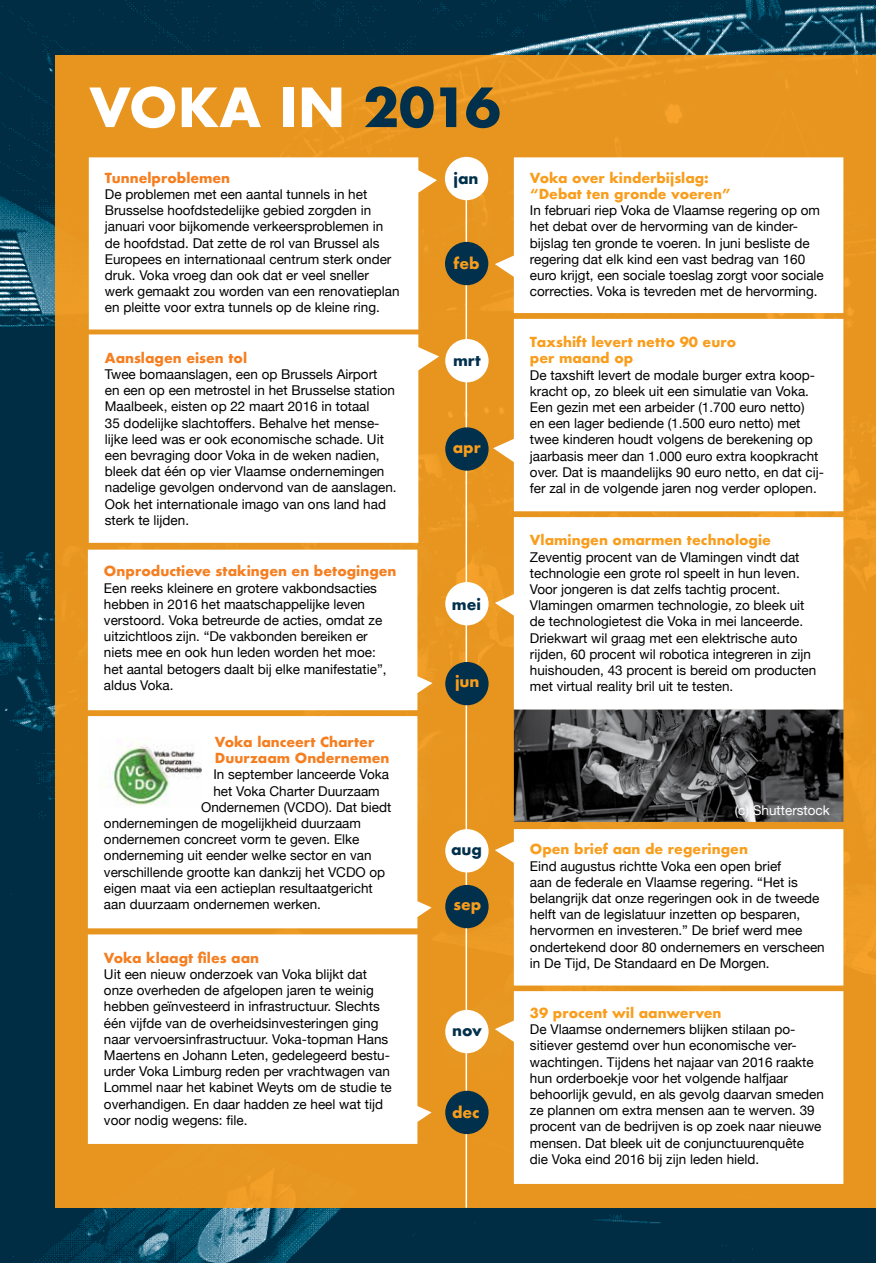
<style>
.page{position:relative;width:876px;height:1263px;background:#fff}
.page>*{position:absolute;margin:0;border:0;box-sizing:border-box;transform-origin:0 0}
.t1{font:700 52.5px "Futura";color:#fff}
.t2{font:700 15px "Futura";color:#00304b}
.t3{font:700 15px "Futura";color:#f99d1c}
.t4{font:13.5px/16.2px "Helvetica Neue";color:#000}
.t5{font:700 13.5px/16.2px "Futura";color:#f99d1c}
.t6{font:700 13.5px/16.2px "Futura";color:#f57e20}
.t7{font:13.5px "Helvetica Neue";color:#fff}
.s1{color:#00304b}
</style>
<div class="page">
<img style="left:0;top:0;width:876px;height:1263px">
<div style="left:55px;top:55px;width:821px;height:1153px;background:#e7951e"></div>
<div style="left:88px;top:934px;width:329px;height:210px;background:#fff"></div>
<img style="left:514px;top:709px;width:329px;height:113px">
<div style="left:514px;top:319px;width:329px;height:192px;background:#fff"></div>
<hr style="left:466px;top:184px;width:1px;height:1024px;background:#fff">
<div style="left:445px;top:157px;width:43px;height:43px;background:#fff;border-radius:50%"></div>
<div style="left:445px;top:339px;width:44px;height:43px;background:#fff;border-radius:50%"></div>
<div style="left:445px;top:427px;width:44px;height:44px;background:#00304b;border-radius:50%"></div>
<div style="left:445px;top:662px;width:44px;height:43px;background:#00304b;border-radius:50%"></div>
<div style="left:445px;top:582px;width:44px;height:43px;background:#fff;border-radius:50%"></div>
<div style="left:445px;top:829px;width:44px;height:43px;background:#fff;border-radius:50%"></div>
<div style="left:445px;top:885px;width:44px;height:43px;background:#00304b;border-radius:50%"></div>
<div style="left:445px;top:1010px;width:44px;height:43px;background:#fff;border-radius:50%"></div>
<div style="left:445px;top:1091px;width:44px;height:43px;background:#00304b;border-radius:50%"></div>
<div style="left:445px;top:242px;width:43px;height:43px;background:#00304b;border-radius:50%"></div>
<div style="left:89px;top:157px;width:348px;height:172px;background:#fff"></div>
<div style="left:89px;top:334px;width:350px;height:209px;background:#fff"></div>
<div style="left:88px;top:550px;width:344px;height:160px;background:#fff"></div>
<div style="left:88px;top:716px;width:344px;height:212px;background:#fff"></div>
<svg style="left:407px;top:1101px;width:25px;height:28px"></svg>
<div style="left:495px;top:157px;width:348px;height:156px;background:#fff"></div>
<svg style="left:493px;top:437px;width:25px;height:28px"></svg>
<div style="left:495px;top:517px;width:348px;height:192px;background:#fff"></div>
<div style="left:495px;top:829px;width:348px;height:156px;background:#fff"></div>
<div style="left:495px;top:991px;width:348px;height:193px;background:#fff"></div>
<img style="left:99px;top:739px;width:102px;height:69px">
<h1 class="t1" style="left:89px;top:69px;width:413px">VOKA IN <span class="s1">2016</span></h1>
<p class="t6" style="left:105px;top:169px;width:127px">Tunnelproblemen</p>
<p class="t4" style="left:105px;top:187px;width:296px">De problemen met een aantal tunnels in het Brusselse hoofdstedelijke gebied zorgden in januari voor bijkomende verkeersproblemen in de hoofdstad. Dat zette de rol van Brussel als Europees en internationaal centrum sterk onder druk. Voka vroeg dan ook dat er veel sneller werk gemaakt zou worden van een renovatieplan en pleitte voor extra tunnels op de kleine ring.</p>
<p class="t6" style="left:105px;top:350px;width:144px">Aanslagen eisen tol</p>
<p class="t4" style="left:105px;top:367px;width:293px">Twee bomaanslagen, een op Brussels Airport<br>en een op een metrostel in het Brusselse station Maalbeek, eisten op 22 maart 2016 in totaal<br>35 dodelijke slachtoffers. Behalve het mense&shy;lijke leed was er ook economische schade. Uit een bevraging door Voka in de weken nadien, bleek dat één op vier Vlaamse ondernemingen nadelige gevolgen ondervond van de aanslagen.<br>Ook het internationale imago van ons land had sterk te lijden.</p>
<p class="t6" style="left:104px;top:563px;width:294px">Onproductieve stakingen en betogingen</p>
<p class="t4" style="left:104px;top:580px;width:284px">Een reeks kleinere en grotere vakbondsacties hebben in 2016 het maatschappelijke leven verstoord. Voka betreurde de acties, omdat ze uitzichtloos zijn. “De vakbonden bereiken er niets mee en ook hun leden worden het moe: het aantal betogers daalt bij elke manifestatie”, aldus Voka.</p>
<p class="t6" style="left:215px;top:734px;width:176px">Voka lanceert Charter<br>Duurzaam Ondernemen</p>
<p class="t4" style="left:213px;top:767px;width:177px">In september lanceerde Voka</p>
<p class="t4" style="left:213px;top:783px;width:168px">het Voka Charter Duurzaam</p>
<p class="t4" style="left:201px;top:800px;width:192px">Ondernemen (VCDO). Dat biedt</p>
<p class="t4" style="left:104px;top:816px;width:259px">ondernemingen de mogelijkheid duurzaam</p>
<p class="t4" style="left:104px;top:832px;width:257px">ondernemen concreet vorm te geven. Elke</p>
<p class="t4" style="left:104px;top:848px;width:269px">onderneming uit eender welke sector en van</p>
<p class="t4" style="left:104px;top:864px;width:283px">verschillende grootte kan dankzij het VCDO op</p>
<p class="t4" style="left:104px;top:881px;width:270px">eigen maat via een actieplan resultaatgericht</p>
<p class="t4" style="left:104px;top:897px;width:219px">aan duurzaam ondernemen werken.</p>
<p class="t6" style="left:104px;top:949px;width:157px">Voka klaagt files aan</p>
<p class="t4" style="left:104px;top:967px;width:289px">Uit een nieuw onderzoek van Voka blijkt dat onze overheden de afgelopen jaren te weinig hebben geïnvesteerd in infrastructuur. Slechts één vijfde van de overheidsinvesteringen ging naar vervoersinfrastructuur. Voka-topman Hans Maertens en Johann Leten, gedelegeerd bestu&shy;urder Voka Limburg reden per vrachtwagen van Lommel naar het kabinet Weyts om de studie te overhandigen. En daar hadden ze heel wat tijd voor nodig wegens: file.</p>
<p class="t2" style="left:453px;top:167px;width:27px">jan</p>
<p class="t3" style="left:453px;top:252px;width:28px">feb</p>
<p class="t2" style="left:453px;top:350px;width:29px">mrt</p>
<p class="t3" style="left:453px;top:436px;width:30px">apr</p>
<p class="t2" style="left:452px;top:593px;width:31px">mei</p>
<p class="t3" style="left:455px;top:671px;width:26px">jun</p>
<p class="t2" style="left:451px;top:838px;width:33px">aug</p>
<p class="t3" style="left:453px;top:894px;width:29px">sep</p>
<p class="t2" style="left:452px;top:1019px;width:31px">nov</p>
<p class="t3" style="left:452px;top:1101px;width:29px">dec</p>
<p class="t5" style="left:530px;top:169px;width:202px">Voka over kinderbijslag: “Debat ten gronde voeren”</p>
<p class="t4" style="left:530px;top:203px;width:295px">In februari riep Voka de Vlaamse regering op om het debat over de hervorming van de kinder&shy;bijslag ten gronde te voeren. In juni besliste de regering dat elk kind een vast bedrag van 160 euro krijgt, een sociale toeslag zorgt voor sociale correcties. Voka is tevreden met de hervorming.</p>
<p class="t5" style="left:530px;top:334px;width:208px">Taxshift levert netto 90 euro per maand op</p>
<p class="t4" style="left:530px;top:367px;width:296px">De taxshift levert de modale burger extra koop&shy;kracht op, zo bleek uit een simulatie van Voka.<br>Een gezin met een arbeider (1.700 euro netto)<br>en een lager bediende (1.500 euro netto) met twee kinderen houdt volgens de berekening op jaarbasis meer dan 1.000 euro extra koopkracht over. Dat is maandelijks 90 euro netto, en dat cij&shy;fer zal in de volgende jaren nog verder oplopen.</p>
<p class="t5" style="left:530px;top:532px;width:242px">Vlamingen omarmen technologie</p>
<p class="t4" style="left:530px;top:549px;width:288px">Zeventig procent van de Vlamingen vindt dat technologie een grote rol speelt in hun leven.<br>Voor jongeren is dat zelfs tachtig procent.<br>Vlamingen omarmen technologie, zo bleek uit de technologietest die Voka in mei lanceerde.<br>Driekwart wil graag met een elektrische auto rijden, 60 procent wil robotica integreren in zijn huishouden, 43 procent is bereid om producten met virtual reality bril uit te testen.</p>
<p class="t7" style="left:735px;top:800px;width:97px">(c) Shutterstock</p>
<p class="t5" style="left:530px;top:841px;width:220px">Open brief aan de regeringen</p>
<p class="t4" style="left:530px;top:858px;width:296px">Eind augustus richtte Voka een open brief<br>aan de federale en Vlaamse regering. “Het is belangrijk dat onze regeringen ook in de tweede helft van de legislatuur inzetten op besparen, hervormen en investeren.” De brief werd mee ondertekend door 80 ondernemers en verscheen in De Tijd, De Standaard en De Morgen.</p>
<p class="t5" style="left:530px;top:1005px;width:193px">39 procent wil aanwerven</p>
<p class="t4" style="left:530px;top:1022px;width:296px">De Vlaamse ondernemers blijken stilaan po&shy;sitiever gestemd over hun economische ver&shy;wachtingen. Tijdens het najaar van 2016 raakte hun orderboekje voor het volgende halfjaar behoorlijk gevuld, en als gevolg daarvan smeden ze plannen om extra mensen aan te werven. 39 procent van de bedrijven is op zoek naar nieuwe mensen. Dat bleek uit de conjunctuurenquête die Voka eind 2016 bij zijn leden hield.</p>
</div>
